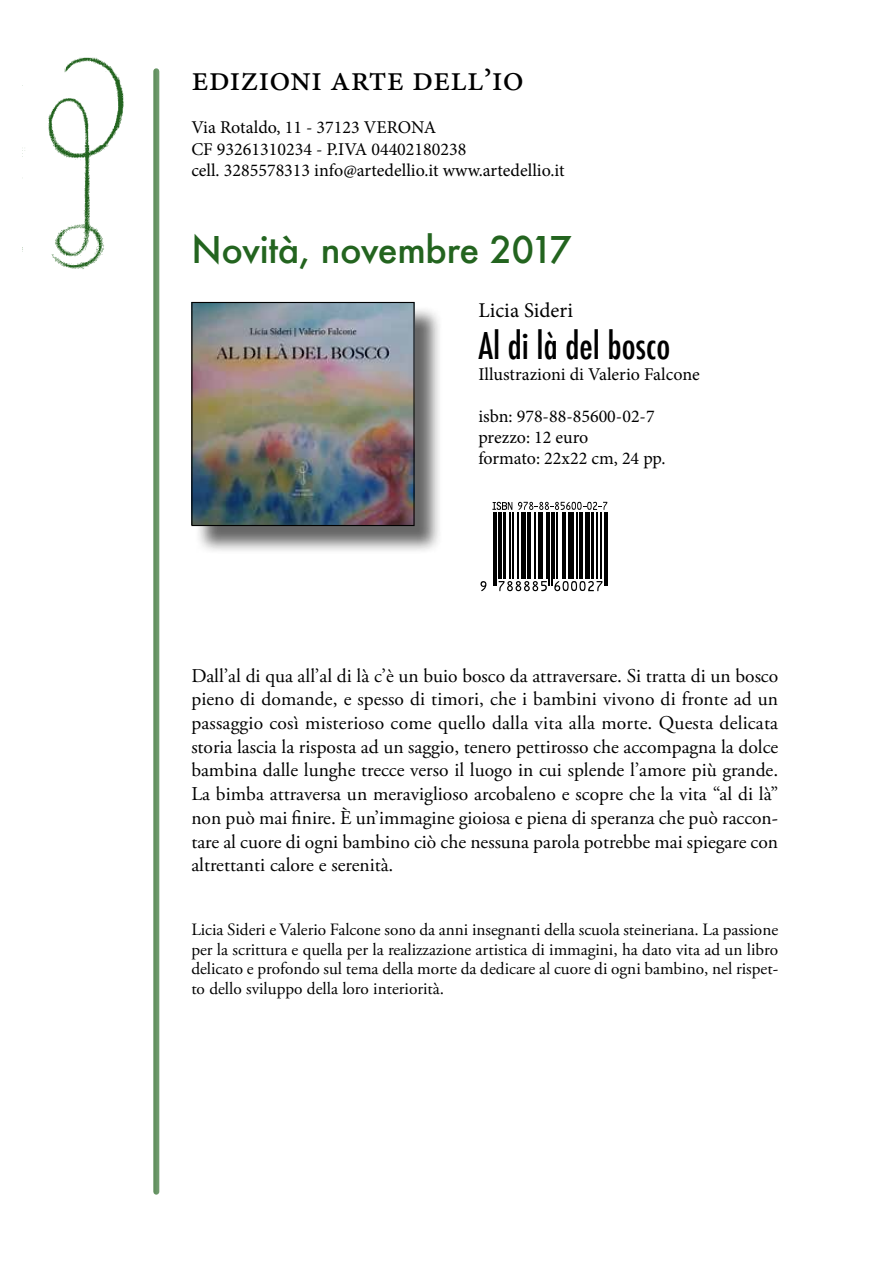
<style>
.page{position:relative;width:893px;height:1263px;background:#fff}
.page>*{position:absolute;margin:0;border:0;box-sizing:border-box;transform-origin:0 0}
.t1{font:36px "Minion Pro";color:#000}
.t2{font:500 36px "Futura";letter-spacing:-.01em;color:#23641f}
.t3{font:500 condensed 36px "Futura";color:#000}
.t4{font:21px "Minion Pro";color:#000}
.t5{font:19.5px/23.7px "Adobe Garamond Pro";color:#000;text-align:justify}
.t6{font:18px/21.6px "Minion Pro";color:#000}
.t7{font:17.25px/19.5px "Adobe Garamond Pro";color:#000;text-align:justify}
</style>
<div class="page">
<img style="left:24px;top:57px;width:100px;height:212px">
<div style="left:153px;top:71px;width:6px;height:1121px;background:#669364"></div>
<div style="left:195px;top:305px;width:248px;height:249px;background:#000;opacity:.6"></div>
<img style="left:193px;top:304px;width:220px;height:220px">
<div style="left:191px;top:302px;width:224px;height:224px;border:1px solid #000"></div>
<svg style="left:492px;top:502px;width:20px;height:8px"></svg>
<svg style="left:518px;top:502px;width:89px;height:8px"></svg>
<hr style="left:493px;top:512px;width:1px;height:74px;background:#000">
<hr style="left:496px;top:512px;width:1px;height:74px;background:#000">
<hr style="left:498px;top:512px;width:4px;height:67px;background:#000">
<hr style="left:503px;top:512px;width:2px;height:67px;background:#000">
<hr style="left:509px;top:512px;width:1px;height:67px;background:#000">
<hr style="left:513px;top:512px;width:1px;height:67px;background:#000">
<hr style="left:517px;top:512px;width:2px;height:67px;background:#000">
<hr style="left:521px;top:512px;width:1px;height:67px;background:#000">
<hr style="left:523px;top:512px;width:3px;height:67px;background:#000">
<hr style="left:527px;top:512px;width:4px;height:67px;background:#000">
<hr style="left:534px;top:512px;width:1px;height:67px;background:#000">
<hr style="left:538px;top:512px;width:1px;height:67px;background:#000">
<hr style="left:540px;top:512px;width:3px;height:67px;background:#000">
<hr style="left:546px;top:512px;width:2px;height:67px;background:#000">
<hr style="left:549px;top:512px;width:1px;height:74px;background:#000">
<hr style="left:551px;top:512px;width:1px;height:74px;background:#000">
<hr style="left:554px;top:512px;width:1px;height:67px;background:#000">
<hr style="left:556px;top:512px;width:1px;height:67px;background:#000">
<hr style="left:562px;top:512px;width:4px;height:67px;background:#000">
<hr style="left:568px;top:512px;width:1px;height:67px;background:#000">
<hr style="left:571px;top:512px;width:3px;height:67px;background:#000">
<hr style="left:577px;top:512px;width:1px;height:67px;background:#000">
<hr style="left:579px;top:512px;width:4px;height:67px;background:#000">
<hr style="left:585px;top:512px;width:1px;height:67px;background:#000">
<hr style="left:587px;top:512px;width:3px;height:67px;background:#000">
<hr style="left:591px;top:512px;width:3px;height:67px;background:#000">
<hr style="left:596px;top:512px;width:1px;height:67px;background:#000">
<hr style="left:601px;top:512px;width:1px;height:67px;background:#000">
<hr style="left:604px;top:512px;width:2px;height:74px;background:#000">
<hr style="left:607px;top:512px;width:1px;height:74px;background:#000">
<svg style="left:480px;top:581px;width:6px;height:10px"></svg>
<svg style="left:499px;top:581px;width:48px;height:10px"></svg>
<svg style="left:554px;top:581px;width:48px;height:10px"></svg>
<h1 class="t1" style="left:191px;top:54px;width:334px">edizioni arte dell’io</h1>
<p class="t6" style="left:191px;top:117px;width:375px">Via Rotaldo, 11 - 37123 VERONA<br>CF 93261310234 - P.IVA 04402180238<br>cell. 3285578313 info@artedellio.it www.artedellio.it</p>
<h1 class="t2" style="left:191px;top:225px;width:382px">Novità, novembre 2017</h1>
<p class="t4" style="left:478px;top:296px;width:96px">Licia Sideri</p>
<h1 class="t3" style="left:478px;top:323px;width:193px">Al di là del bosco</h1>
<p class="t6" style="left:478px;top:364px;width:223px">Illustrazioni di Valerio Falcone</p>
<p class="t6" style="left:478px;top:406px;width:189px;line-height:21px">isbn: 978-88-85600-02-7 prezzo: 12 euro<br>formato: 22x22 cm, 24 pp.</p>
<p class="t5" style="left:191px;top:664px;width:588px">Dall’al di qua all’al di là c’è un buio bosco da attraversare. Si tratta di un bosco pieno di domande, e spesso di timori, che i bambini vivono di fronte ad un passaggio così misterioso come quello dalla vita alla morte. Questa delicata storia lascia la risposta ad un saggio, tenero pettirosso che accompagna la dolce bambina dalle lunghe trecce verso il luogo in cui splende l’amore più grande.<br>La bimba attraversa un meraviglioso arcobaleno e scopre che la vita “al di là” non può mai finire. È un’immagine gioiosa e piena di speranza che può raccon&shy;tare al cuore di ogni bambino ciò che nessuna parola potrebbe mai spiegare con altrettanti calore e serenità.</p>
<p class="t7" style="left:191px;top:921px;width:588px">Licia Sideri e Valerio Falcone sono da anni insegnanti della scuola steineriana. La passione per la scrittura e quella per la realizzazione artistica di immagini, ha dato vita ad un libro delicato e profondo sul tema della morte da dedicare al cuore di ogni bambino, nel rispet&shy;to dello sviluppo della loro interiorità.</p>
</div>
